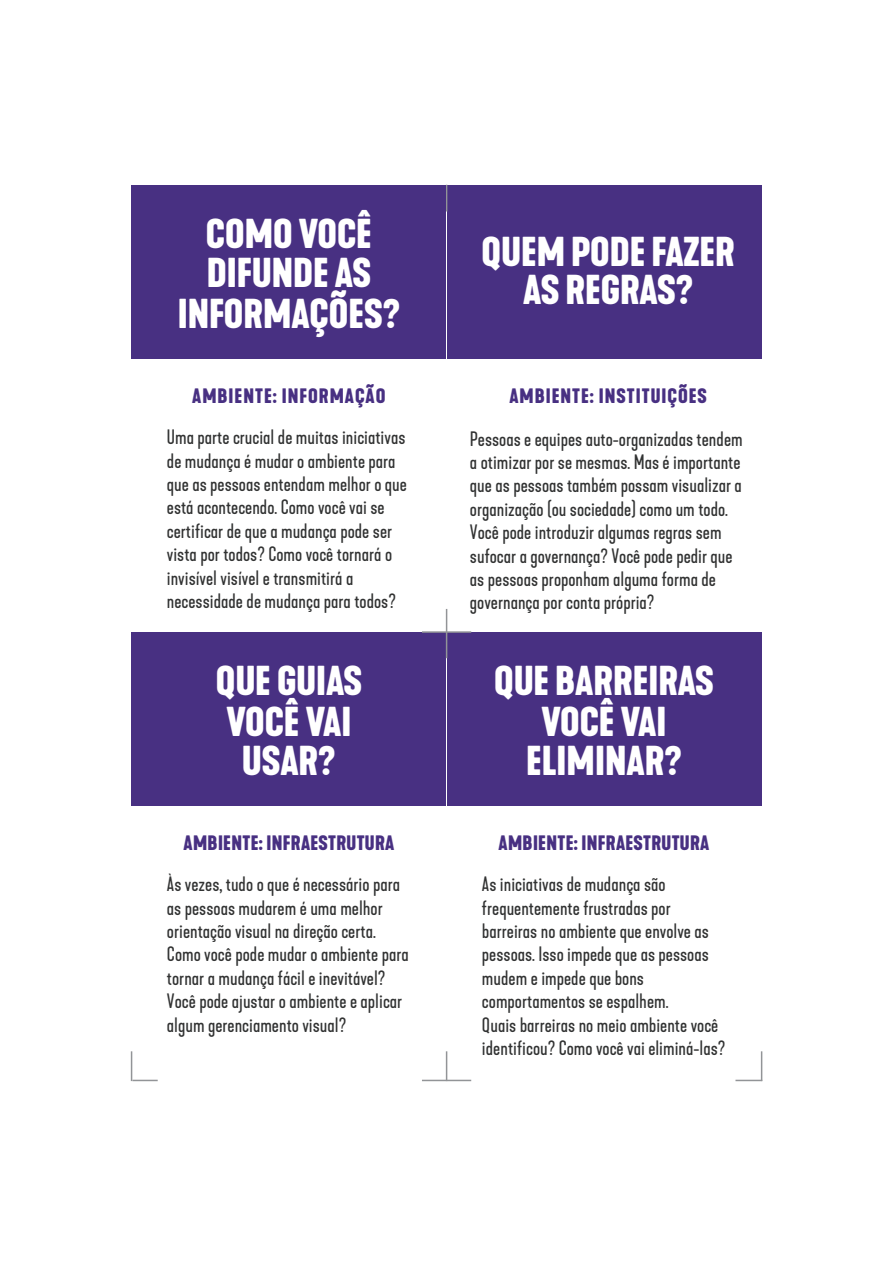
<style>
.page{position:relative;width:893px;height:1263px;background:#fff}
.page>*{position:absolute;margin:0;border:0;box-sizing:border-box;transform-origin:0 0}
.t1{font:700 39px/39.8px "Kapra Neue";color:#fff;text-align:center}
.t2{font:19.5px/23.4px "Kapra Neue";color:#313232}
.t3{font:700 19.5px "Kapra Neue";letter-spacing:.015em;color:#483082}
.t4{font:700 19.5px "Kapra Neue";letter-spacing:.05em;color:#483082}
</style>
<div class="page">
<div style="left:447px;top:185px;width:314px;height:174px;background:#483082"></div>
<div style="left:132px;top:632px;width:314px;height:174px;background:#483082"></div>
<div style="left:447px;top:632px;width:314px;height:174px;background:#483082"></div>
<hr style="left:446px;top:609px;width:1px;height:49px;background:#929497">
<hr style="left:422px;top:631px;width:49px;height:2px;background:#929497">
<hr style="left:446px;top:1051px;width:1px;height:30px;background:#929497">
<hr style="left:422px;top:1080px;width:49px;height:1px;background:#929497">
<svg style="left:446px;top:185px;width:1px;height:26px"></svg>
<svg style="left:132px;top:1080px;width:26px;height:1px"></svg>
<svg style="left:735px;top:1080px;width:26px;height:1px"></svg>
<hr style="left:131px;top:1051px;width:1px;height:30px;background:#929497">
<hr style="left:761px;top:1051px;width:1px;height:30px;background:#929497">
<div style="left:132px;top:185px;width:314px;height:174px;background:#483082"></div>
<h1 class="t1" style="left:178px;top:215px;width:224px">COMO VOCÊ<br>DIFUNDE AS<br>INFORMAÇÕES?</h1>
<p class="t4" style="left:192px;top:383px;width:195px">AMBIENTE: INFORMAÇÃO</p>
<p class="t2" style="left:167px;top:426px;width:242px">Uma parte crucial de muitas iniciativas de mudança é mudar o ambiente para que as pessoas entendam melhor o que está acontecendo. Como você vai se certificar de que a mudança pode ser vista por todos? Como você tornará o invisível visível e transmitirá a necessidade de mudança para todos?</p>
<h1 class="t1" style="left:216px;top:662px;width:148px">QUE GUIAS<br>VOCÊ VAI<br>USAR?</h1>
<p class="t3" style="left:184px;top:830px;width:212px">AMBIENTE: INFRAESTRUTURA</p>
<p class="t2" style="left:167px;top:873px;width:243px">Às vezes, tudo o que é necessário para as pessoas mudarem é uma melhor orientação visual na direção certa.<br>Como você pode mudar o ambiente para tornar a mudança fácil e inevitável?<br>Você pode ajustar o ambiente e aplicar algum gerenciamento visual?</p>
<h1 class="t1" style="left:482px;top:234px;width:255px;line-height:37.5px">QUEM PODE FAZER<br>AS REGRAS?</h1>
<p class="t4" style="left:509px;top:383px;width:199px">AMBIENTE: INSTITUIÇÕES</p>
<p class="t2" style="left:470px;top:427px;width:274px">Pessoas e equipes auto-organizadas tendem a otimizar por se mesmas. Mas é importante que as pessoas também possam visualizar a organização (ou sociedade) como um todo.<br>Você pode introduzir algumas regras sem sufocar a governança? Você pode pedir que as pessoas proponham alguma forma de governança por conta própria?</p>
<h1 class="t1" style="left:494px;top:662px;width:221px">QUE BARREIRAS<br>VOCÊ VAI<br>ELIMINAR?</h1>
<p class="t3" style="left:499px;top:830px;width:212px">AMBIENTE: INFRAESTRUTURA</p>
<p class="t2" style="left:482px;top:873px;width:245px">As iniciativas de mudança são frequentemente frustradas por barreiras no ambiente que envolve as pessoas. Isso impede que as pessoas mudem e impede que bons comportamentos se espalhem.<br>Quais barreiras no meio ambiente você identificou? Como você vai eliminá-las?</p>
</div>
